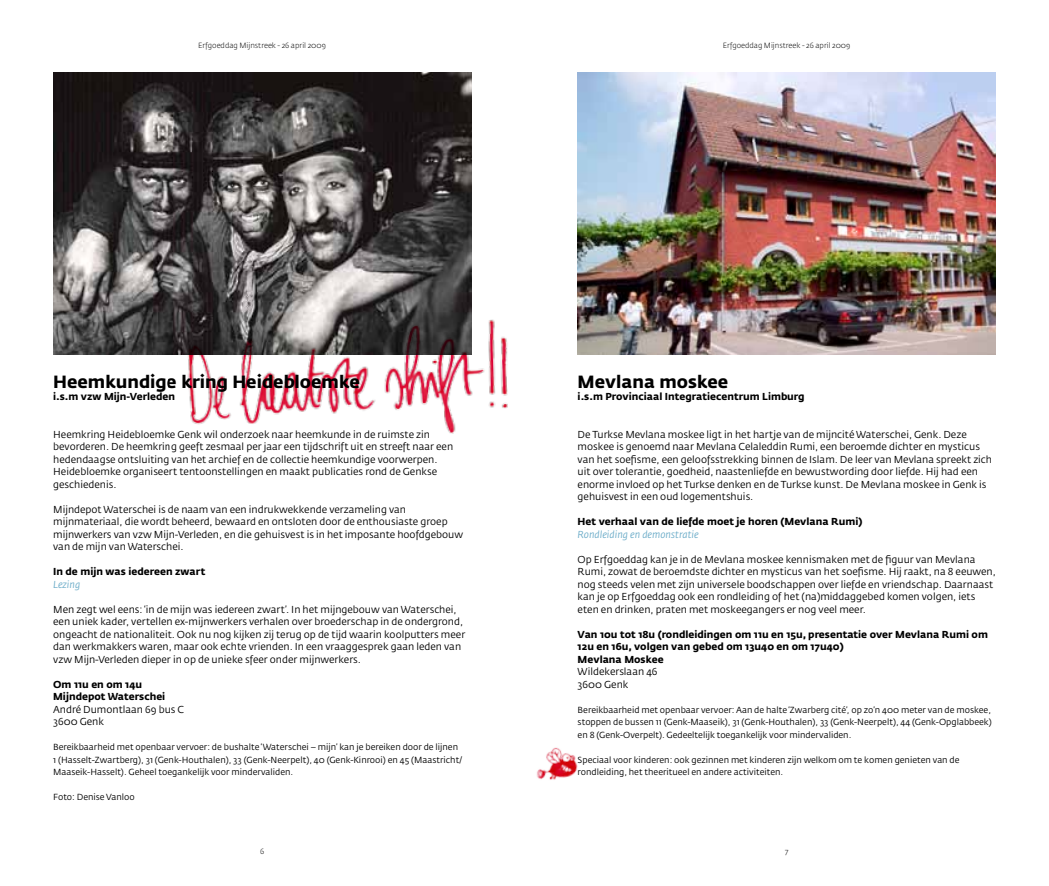
<style>
.page{position:relative;width:1049px;height:886px;background:#fff}
.page>*{position:absolute;margin:0;border:0;box-sizing:border-box;transform-origin:0 0}
.t1{font:700 17.5px "Fedra Sans Std";color:#000}
.t2{font:10px/12.5px "Fedra Sans Std";color:#000}
.t3{font:700 10px/12.5px "Fedra Sans Std";color:#000}
.t4{font:italic 10px "Fedra Sans Std";color:#6dadc9}
.t5{font:8.75px/12.5px "Fedra Sans Std";color:#000}
.t6{font:300 7.5px "Fedra Sans Std";color:#000}
</style>
<div class="page">
<img style="left:53px;top:72px;width:418px;height:282px">
<img style="left:577px;top:72px;width:419px;height:282px">
<img style="left:169px;top:306px;width:339px;height:128px">
<img style="left:536px;top:747px;width:42px;height:33px">
<p class="t6" style="left:198px;top:41px;width:129px">Erfgoeddag Mijnstreek - 26 april 2009</p>
<p class="t6" style="left:723px;top:41px;width:129px">Erfgoeddag Mijnstreek - 26 april 2009</p>
<h1 class="t1" style="left:53px;top:370px;width:308px">Heemkundige kring Heidebloemke</h1>
<p class="t3" style="left:53px;top:390px;width:123px">i.s.m vzw Mijn-Verleden</p>
<p class="t2" style="left:53px;top:428px;width:401px">Heemkring Heidebloemke Genk wil onderzoek naar heemkunde in de ruimste zin bevorderen. De heemkring geeft zesmaal per jaar een tijdschrift uit en streeft naar een hedendaagse ontsluiting van het archief en de collectie heemkundige voorwerpen.<br>Heidebloemke organiseert tentoonstellingen en maakt publicaties rond de Genkse geschiedenis.</p>
<p class="t2" style="left:53px;top:503px;width:412px">Mijndepot Waterschei is de naam van een indrukwekkende verzameling van mijnmateriaal, die wordt beheerd, bewaard en ontsloten door de enthousiaste groep mijnwerkers van vzw Mijn-Verleden, en die gehuisvest is in het imposante hoofdgebouw van de mijn van Waterschei.</p>
<p class="t3" style="left:53px;top:565px;width:154px">In de mijn was iedereen zwart</p>
<p class="t4" style="left:53px;top:578px;width:29px">Lezing</p>
<p class="t2" style="left:53px;top:603px;width:414px">Men zegt wel eens: ‘in de mijn was iedereen zwart’. In het mijngebouw van Waterschei, een uniek kader, vertellen ex-mijnwerkers verhalen over broederschap in de ondergrond, ongeacht de nationaliteit. Ook nu nog kijken zij terug op de tijd waarin koolputters meer dan werkmakkers waren, maar ook echte vrienden. In een vraaggesprek gaan leden van vzw Mijn-Verleden dieper in op de unieke sfeer onder mijnwerkers.</p>
<p class="t3" style="left:53px;top:678px;width:114px">Om 11u en om 14u<br>Mijndepot Waterschei</p>
<p class="t2" style="left:53px;top:703px;width:132px">André Dumontlaan 69 bus C<br>3600 Genk</p>
<p class="t5" style="left:53px;top:741px;width:411px">Bereikbaarheid met openbaar vervoer: de bushalte ‘Waterschei – mijn’ kan je bereiken door de lijnen<br>1 (Hasselt-Zwartberg), 31 (Genk-Houthalen), 33 (Genk-Neerpelt), 40 (Genk-Kinrooi) en 45 (Maastricht/<br>Maaseik-Hasselt). Geheel toegankelijk voor mindervaliden.</p>
<p class="t5" style="left:53px;top:791px;width:83px">Foto: Denise Vanloo</p>
<p class="t6" style="left:260px;top:846px;width:6px">6</p>
<h1 class="t1" style="left:578px;top:370px;width:152px">Mevlana moskee</h1>
<p class="t3" style="left:578px;top:390px;width:228px">i.s.m Provinciaal Integratiecentrum Limburg</p>
<p class="t2" style="left:578px;top:428px;width:416px">De Turkse Mevlana moskee ligt in het hartje van de mijncité Waterschei, Genk. Deze moskee is genoemd naar Mevlana Celaleddin Rumi, een beroemde dichter en mysticus van het soefisme, een geloofsstrekking binnen de Islam. De leer van Mevlana spreekt zich uit over tolerantie, goedheid, naastenliefde en bewustwording door liefde. Hij had een enorme invloed op het Turkse denken en de Turkse kunst. De Mevlana moskee in Genk is gehuisvest in een oud logementshuis.</p>
<p class="t3" style="left:578px;top:515px;width:286px">Het verhaal van de liefde moet je horen (Mevlana Rumi)</p>
<p class="t4" style="left:578px;top:528px;width:123px">Rondleiding en demonstratie</p>
<p class="t2" style="left:578px;top:553px;width:420px">Op Erfgoeddag kan je in de Mevlana moskee kennismaken met de figuur van Mevlana Rumi, zowat de beroemdste dichter en mysticus van het soefisme. Hij raakt, na 8 eeuwen, nog steeds velen met zijn universele boodschappen over liefde en vriendschap. Daarnaast kan je op Erfgoeddag ook een rondleiding of het (na)middaggebed komen volgen, iets eten en drinken, praten met moskeegangers er nog veel meer.</p>
<p class="t3" style="left:578px;top:628px;width:412px">Van 10u tot 18u (rondleidingen om 11u en 15u, presentatie over Mevlana Rumi om<br>12u en 16u, volgen van gebed om 13u40 en om 17u40)<br>Mevlana Moskee</p>
<p class="t2" style="left:578px;top:665px;width:81px">Wildekerslaan 46<br>3600 Genk</p>
<p class="t5" style="left:578px;top:703px;width:416px;text-align:justify">Bereikbaarheid met openbaar vervoer: Aan de halte ‘Zwarberg cité’, op zo’n 400 meter van de moskee, stoppen de bussen 11 (Genk-Maaseik), 31 (Genk-Houthalen), 33 (Genk-Neerpelt), 44 (Genk-Opglabbeek) en 8 (Genk-Overpelt). Gedeeltelijk toegankelijk voor mindervaliden.</p>
<p class="t5" style="left:578px;top:753px;width:383px">Speciaal voor kinderen: ook gezinnen met kinderen zijn welkom om te komen genieten van de rondleiding, het theeritueel en andere activiteiten.</p>
<p class="t6" style="left:785px;top:846px;width:5px">7</p>
</div>
